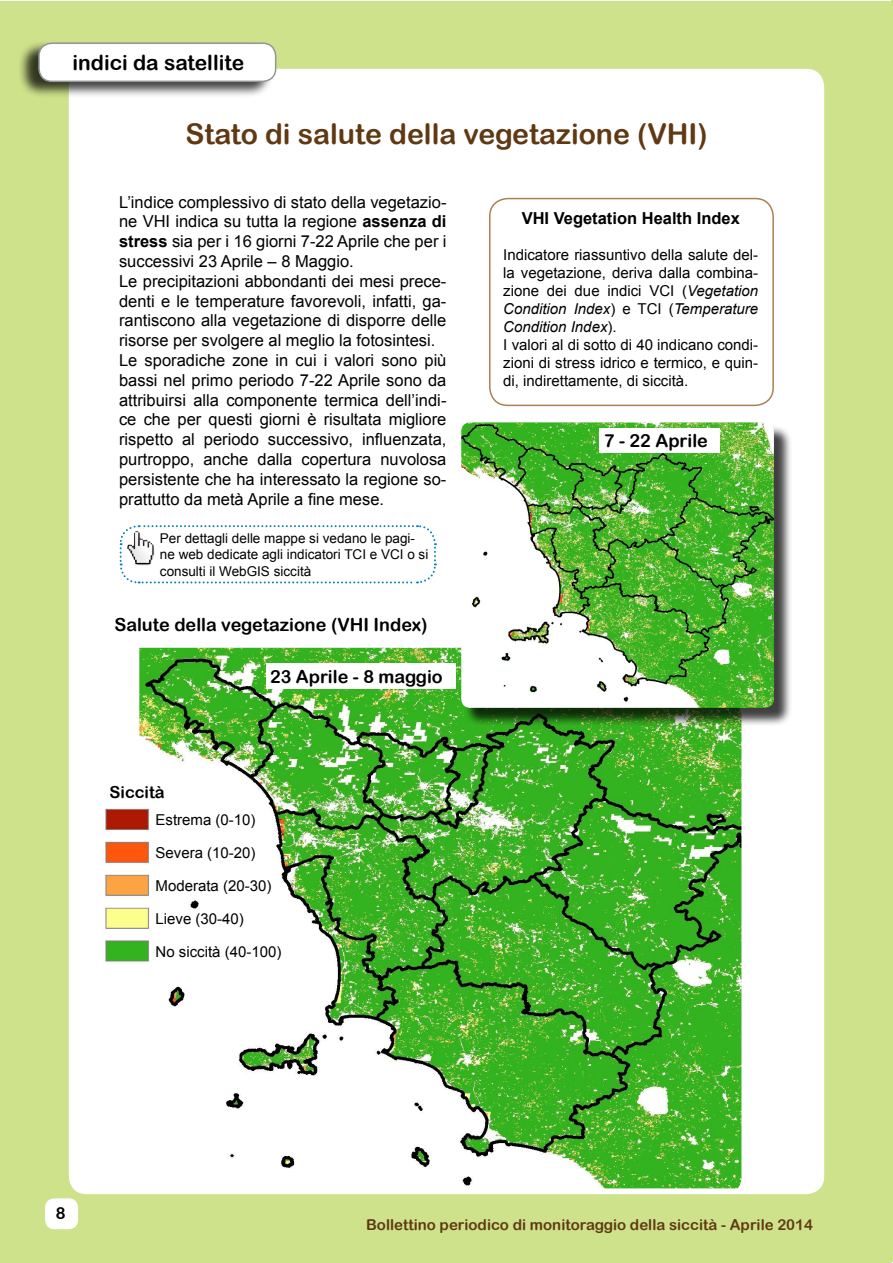
<style>
.page{position:relative;width:893px;height:1263px;background:#fff}
.page>*{position:absolute;margin:0;border:0;box-sizing:border-box;transform-origin:0 0}
.t1{font:28.5px "Arial Rounded MT Bold";color:#603913}
.t2{font:21px "Arial Rounded MT Bold";color:#000}
.t3{font:18px "Arial Rounded MT Bold";color:#000}
.t4{font:16.5px/19.8px "Arial";color:#000}
.t5{font:700 16.5px "Arial";color:#000}
.t6{font:16.5px "Arial Rounded MT Bold";color:#000}
.t7{font:15px/18px "Arial";color:#000}
.t8{font:15px "Arial Rounded MT Bold";color:#603913}
.t9{font:13.5px/16.5px "Arial";color:#000}
.s1{font-weight:700}
.s2{font-style:italic}
</style>
<div class="page">
<div style="left:0;top:1px;width:892px;height:1261px;background:#cee18b"></div>
<hr style="left:891px;top:1px;width:2px;height:1261px;background:#cee18b">
<div style="left:69px;top:69px;width:755px;height:1125px;background:#fff;border-radius:18px"></div>
<div style="left:46px;top:1199px;width:31px;height:29px;background:#fff;border-radius:9px"></div>
<div style="left:45px;top:1198px;width:33px;height:31px;border:2px solid #fff;border-radius:9px"></div>
<div style="left:18px;top:40px;width:256px;height:58px;background:#000;opacity:.75"></div>
<div style="left:39px;top:43px;width:237px;height:38px;background:#fff;border-radius:13px"></div>
<div style="left:38px;top:43px;width:238px;height:39px;border:2px solid #939598;border-radius:13px"></div>
<div style="left:489px;top:198px;width:285px;height:208px;border:2px solid #ad7f52;border-radius:18px"></div>
<img style="left:139px;top:648px;width:602px;height:540px">
<img style="left:103px;top:807px;width:52px;height:164px">
<svg style="left:119px;top:525px;width:318px;height:59px"></svg>
<img style="left:127px;top:531px;width:28px;height:35px">
<div style="left:463px;top:424px;width:330px;height:302px;background:#000;opacity:.75"></div>
<img style="left:461px;top:422px;width:313px;height:286px">
<div style="left:266px;top:663px;width:190px;height:26px;background:#fff"></div>
<div style="left:600px;top:428px;width:120px;height:24px;background:#fff"></div>
<p class="t2" style="left:73px;top:50px;width:173px">indici da satellite</p>
<h1 class="t1" style="left:185px;top:117px;width:524px">Stato di salute della vegetazione (VHI)</h1>
<p class="t4" style="left:119px;top:192px;width:329px">L’indice complessivo di stato della vegetazio&shy;ne VHI indica su tutta la regione <span class="s1">assenza di stress</span> sia per i 16 giorni 7-22 Aprile che per i successivi 23 Aprile – 8 Maggio.<br>Le precipitazioni abbondanti dei mesi prece&shy;denti e le temperature favorevoli, infatti, ga&shy;rantiscono alla vegetazione di disporre delle risorse per svolgere al meglio la fotosintesi.<br>Le sporadiche zone in cui i valori sono più bassi nel primo periodo 7-22 Aprile sono da attribuirsi alla componente termica dell’indi&shy;ce che per questi giorni è risultata migliore rispetto al periodo successivo, influenzata, purtroppo, anche dalla copertura nuvolosa persistente che ha interessato la regione so&shy;prattutto da metà Aprile a fine mese.</p>
<p class="t9" style="left:160px;top:530px;width:270px">Per dettagli delle mappe si vedano le pagi&shy;ne web dedicate agli indicatori TCI e VCI o si consulti il WebGIS siccità</p>
<p class="t3" style="left:114px;top:614px;width:315px">Salute della vegetazione (VHI Index)</p>
<p class="t6" style="left:110px;top:782px;width:57px">Siccità</p>
<p class="t3" style="left:270px;top:666px;width:174px">23 Aprile - 8 maggio</p>
<p class="t7" style="left:156px;top:810px;width:102px">Estrema (0-10)</p>
<p class="t7" style="left:156px;top:843px;width:102px">Severa (10-20)</p>
<p class="t7" style="left:156px;top:876px;width:117px">Moderata (20-30)</p>
<p class="t7" style="left:156px;top:909px;width:90px">Lieve (30-40)</p>
<p class="t7" style="left:156px;top:942px;width:127px">No siccità (40-100)</p>
<p class="t5" style="left:522px;top:207px;width:220px">VHI Vegetation Health Index</p>
<p class="t7" style="left:503px;top:246px;width:256px">Indicatore riassuntivo della salute del&shy;la vegetazione, deriva dalla combina&shy;zione dei due indici VCI (<span class="s2">Vegetation Condition Index</span>) e TCI (<span class="s2">Temperature Condition Index</span>).<br>I valori al di sotto di 40 indicano condi&shy;zioni di stress idrico e termico, e quin&shy;di, indirettamente, di siccità.</p>
<p class="t3" style="left:604px;top:430px;width:106px">7 - 22 Aprile</p>
<p class="t6" style="left:56px;top:1203px;width:11px">8</p>
<p class="t8" style="left:366px;top:1216px;width:448px">Bollettino periodico di monitoraggio della siccità - Aprile 2014</p>
</div>
